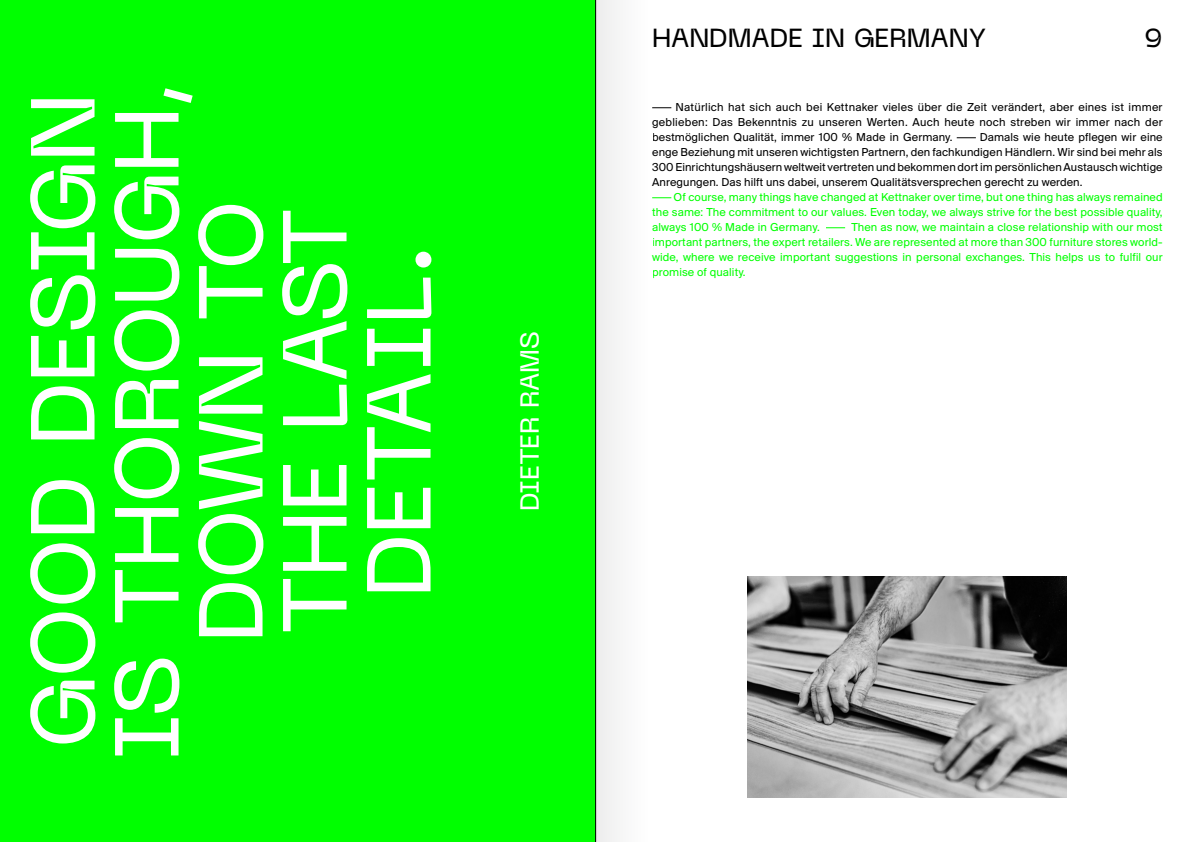
<style>
.page{position:relative;width:1191px;height:842px;background:#fff}
.page>*{position:absolute;margin:0;border:0;box-sizing:border-box;transform-origin:0 0}
.t1{font:500 90px/84px "Neue Machina";letter-spacing:-.02em;color:#fff;text-align:center}
.t2{font:500 26px "Neue Machina";letter-spacing:-.005em;color:#000}
.t3{font:500 26px "Neue Machina";letter-spacing:-.01em;color:#fff}
.t4{font:12px/15px "Suisse BP Intl";letter-spacing:.005em;color:#000;text-align:justify}
.t5{font:12px/15px "Suisse BP Intl";letter-spacing:.005em;color:#0f0;text-align:justify}
</style>
<div class="page">
<img style="left:748px;top:576px;width:319px;height:221px">
<div style="left:0;top:0;width:595px;height:842px;background:#0f0"></div>
<svg style="left:652px;top:107px;width:19px;height:1px"></svg>
<svg style="left:956px;top:137px;width:20px;height:1px"></svg>
<svg style="left:652px;top:197px;width:19px;height:1px"></svg>
<svg style="left:826px;top:227px;width:19px;height:1px"></svg>
<div style="left:595px;top:0;width:57px;height:842px;background:linear-gradient(to right,#ececec,#fff)"></div>
<h1 class="t1" style="left:20px;top:761px;width:681px;rotate:-90deg">GOOD DESIGN<br>IS THOROUGH,<br>DOWN TO<br>THE LAST<br>DETAIL.</h1>
<h2 class="t3" style="left:513px;top:511px;width:181px;rotate:-90deg">DIETER RAMS</h2>
<h2 class="t2" style="left:652px;top:22px;width:335px">HANDMADE IN GERMANY</h2>
<h2 class="t2" style="left:1144px;top:22px;width:20px">9</h2>
<p class="t4" style="left:652px;top:100px;width:512px;text-indent:23px">Natürlich hat sich auch bei Kettnaker vieles über die Zeit verändert, aber eines ist immer geblieben: Das Bekenntnis zu unseren Werten. Auch heute noch streben wir immer nach der bestmöglichen Qualität, immer 100 % Made in Germany.</p>
<p class="t4" style="left:652px;top:130px;width:512px;text-indent:328px">Damals wie heute pflegen wir eine enge Beziehung mit unseren wichtigsten Partnern, den fachkundigen Händlern. Wir sind bei mehr als 300 Einrichtungshäusern weltweit vertreten und bekommen dort im persönlichen Austausch wichtige Anregungen. Das hilft uns dabei, unserem Qualitätsversprechen gerecht zu werden.</p>
<p class="t5" style="left:652px;top:190px;width:512px;text-indent:21px">Of course, many things have changed at Kettnaker over time, but one thing has always remained the same: The commitment to our values. Even today, we always strive for the best possible quality, always 100 % Made in Germany.</p>
<p class="t5" style="left:652px;top:220px;width:512px;text-indent:199px">Then as now, we maintain a close relationship with our most important partners, the expert retailers. We are represented at more than 300 furniture stores world&shy;wide, where we receive important suggestions in personal exchanges. This helps us to fulfil our promise of quality.</p>
</div>
